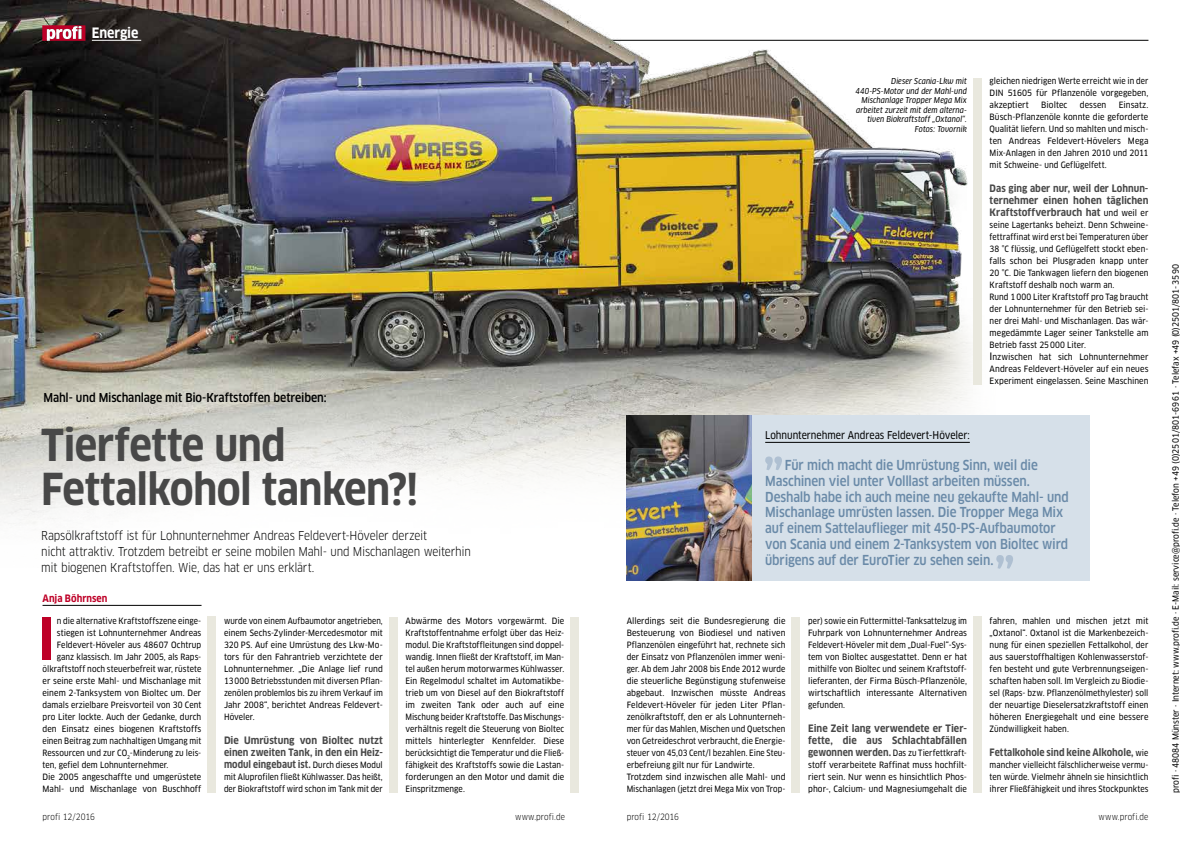
<style>
.page{position:relative;width:1191px;height:842px;background:#fff}
.page>*{position:absolute;margin:0;border:0;box-sizing:border-box;transform-origin:0 0}
.t1{font:700 condensed 56.5px "Clan OT";color:#be0027}
.t2{font:700 condensed 43px/44px "Clan OT";letter-spacing:-.015em;color:#484848}
.t3{font:700 condensed 14px "Clan OT";letter-spacing:-.01em;color:#fff}
.t4{font:500 condensed 13.5px/15.7px "Clan OT";letter-spacing:-.01em;color:#6a8aa8;scale:.95 1}
.t5{font:condensed 12px/16px "Clan OT";letter-spacing:-.015em;color:#000}
.t6{font:500 condensed 12px "Clan OT";letter-spacing:-.01em;color:#000}
.t7{font:10.5px "Clan OT Narrow News";letter-spacing:-.005em;color:#000;scale:.95 1}
.t8{font:700 condensed 10px/12px "Clan OT";color:#484848;text-align:justify}
.t9{font:700 condensed 10px "Clan OT";color:#484848;scale:.96 1}
.t10{font:700 condensed 10px "Clan OT";letter-spacing:.005em;color:#be0027}
.t11{font:8.5px/12px "Clan OT Narrow News";letter-spacing:.005em;color:#000;text-align:justify}
.t12{font:8.5px/12px "Clan OT Narrow News";letter-spacing:.005em;color:#000;text-align:justify;scale:.95 1}
.t13{font:8.5px/12px "Clan OT Narrow News";letter-spacing:.005em;color:#000;text-align:justify;scale:.96 1}
.t14{font:8.5px/12px "Clan OT Narrow News";letter-spacing:.005em;color:#000;text-align:justify;scale:.94 1}
.t15{font:condensed 8.5px "Clan OT";letter-spacing:.005em;color:#000}
.t16{font:italic 8px/9.5px "Clan OT Narr News";letter-spacing:.01em;color:#000;text-align:right;scale:.95 1}
.s1{font-family:"Clan OT Narrow News";font-weight:400;font-stretch:normal;font-size:8.5px;color:#000}
.s2{font-size:10px}
.s3{font-family:"Clan OT";font-weight:700;font-stretch:condensed;font-size:10px;color:#484848}
</style>
<div class="page">
<img style="left:0;top:0;width:1149px;height:711px">
<div style="left:973px;top:78px;width:8px;height:306px;background:#e9e8de"></div>
<div style="left:973px;top:617px;width:8px;height:176px;background:#e9e8de"></div>
<div style="left:791px;top:617px;width:9px;height:176px;background:#e9e8de"></div>
<div style="left:570px;top:617px;width:9px;height:176px;background:#e9e8de"></div>
<div style="left:389px;top:617px;width:8px;height:176px;background:#e9e8de"></div>
<div style="left:207px;top:617px;width:9px;height:176px;background:#e9e8de"></div>
<hr style="left:43px;top:605px;width:158px;height:1px;background:#000">
<div style="left:752px;top:416px;width:338px;height:165px;background:#d6e0e9"></div>
<svg style="left:765px;top:456px;width:17px;height:14px"></svg>
<svg style="left:996px;top:555px;width:17px;height:14px"></svg>
<hr style="left:765px;top:442px;width:204px;height:1px;background:#000">
<img style="left:626px;top:416px;width:126px;height:165px">
<svg style="left:43px;top:25px;width:42px;height:16px"></svg>
<hr style="left:92px;top:40px;width:49px;height:1px;background:#fff">
<h3 class="t3" style="left:92px;top:24px;width:48px">Energie</h3>
<h3 class="t6" style="left:43px;top:391px;width:285px">Mahl- und Mischanlage mit Bio-Kraftstoffen betreiben:</h3>
<h2 class="t2" style="left:41px;top:423px;width:378px">Tierfette und<br>Fettalkohol tanken?!</h2>
<h3 class="t5" style="left:41px;top:527px;width:431px">Rapsölkraftstoff ist für Lohnunternehmer Andreas Feldevert-Höveler derzeit<br>nicht attraktiv. Trotzdem betreibt er seine mobilen Mahl- und Mischanlagen weiterhin mit biogenen Kraftstoffen. Wie, das hat er uns erklärt.</h3>
<p class="t10" style="left:43px;top:593px;width:66px">Anja Böhrnsen</p>
<h1 class="t1" style="left:38px;top:607px;width:18px">I</h1>
<p class="t11" style="left:57px;top:615px;width:146px">n die alternative Kraftstoffszene einge-</p>
<p class="t11" style="left:57px;top:627px;width:146px">stiegen ist Lohnunternehmer Andreas</p>
<p class="t11" style="left:57px;top:639px;width:146px">Feldevert-Höveler aus 48607 Ochtrup</p>
<p class="t11" style="left:57px;top:651px;width:145px">ganz klassisch. Im Jahr 2005, als Raps-</p>
<p class="t11" style="left:43px;top:663px;width:160px">ölkraftstoff noch steuerbefreit war, rüstete</p>
<p class="t11" style="left:43px;top:675px;width:160px">er seine erste Mahl- und Mischanlage mit</p>
<p class="t11" style="left:43px;top:687px;width:160px">einem 2-Tanksystem von Bioltec um. Der</p>
<p class="t11" style="left:43px;top:699px;width:160px">damals erzielbare Preisvorteil von 30 Cent</p>
<p class="t11" style="left:43px;top:711px;width:160px">pro Liter lockte. Auch der Gedanke, durch</p>
<p class="t11" style="left:43px;top:723px;width:160px">den Einsatz eines biogenen Kraftstoffs</p>
<p class="t12" style="left:43px;top:735px;width:169px">einen Beitrag zum nachhaltigen Umgang mit</p>
<p class="t11" style="left:43px;top:747px;width:160px">Ressourcen und zur CO<sub>2</sub>-Minderung zu leis-</p>
<p class="t11" style="left:43px;top:759px;width:127px">ten, gefiel dem Lohnunternehmer.</p>
<p class="t11" style="left:43px;top:771px;width:160px">Die 2005 angeschaffte und umgerüstete</p>
<p class="t11" style="left:43px;top:783px;width:160px">Mahl- und Mischanlage von Buschhoff</p>
<p class="t14" style="left:224px;top:615px;width:170px">wurde von einem Aufbaumotor angetrieben, einem Sechs-Zylinder-Mercedesmotor mit 320 PS. Auf eine Umrüstung des Lkw-Mo&shy;tors für den Fahrantrieb verzichtete der Lohnunternehmer. „Die Anlage lief rund 13000 Betriebsstunden mit diversen Pflan&shy;zenölen problemlos bis zu ihrem Verkauf im Jahr 2008“, berichtet Andreas Feldevert-Höveler.</p>
<p class="t8" style="left:224px;top:734px;width:160px">Die Umrüstung von Bioltec nutzt einen zweiten Tank, in den ein Heiz&shy;modul eingebaut ist. <span class="s1">Durch dieses Modul</span></p>
<p class="t13" style="left:224px;top:771px;width:167px">mit Aluprofilen fließt Kühlwasser. Das heißt, der Biokraftstoff wird schon im Tank mit der</p>
<p class="t11" style="left:405px;top:615px;width:160px">Abwärme des Motors vorgewärmt. Die Kraftstoffentnahme erfolgt über das Heiz&shy;modul. Die Kraftstoffleitungen sind doppel&shy;wandig. Innen fließt der Kraftstoff, im Man&shy;tel außen herum motorwarmes Kühlwasser.<br>Ein Regelmodul schaltet im Automatikbe&shy;trieb um von Diesel auf den Biokraftstoff im zweiten Tank oder auch auf eine Mischung beider Kraftstoffe. Das Mischungs&shy;verhältnis regelt die Steuerung von Bioltec mittels hinterlegter Kennfelder. Diese berücksichtigt die Temperatur und die Fließ&shy;fähigkeit des Kraftstoffs sowie die Lastan&shy;forderungen an den Motor und damit die Einspritzmenge.</p>
<p class="t16" style="left:855px;top:77px;width:119px">Dieser Scania-Lkw mit<br>440-PS-Motor und der Mahl-und<br>Mischanlage Tropper Mega Mix arbeitet zurzeit mit dem alterna&shy;tiven Biokraftstoff „Oxtanol“.<br>Fotos: Tovornik</p>
<p class="t7" style="left:765px;top:429px;width:217px">Lohnunternehmer Andreas Feldevert-Höveler:</p>
<p class="t13" style="left:989px;top:75px;width:167px">gleichen niedrigen Werte erreicht wie in der DIN 51605 für Pflanzenöle vorgegeben, akzeptiert</p>
<p class="t11" style="left:1041px;top:99px;width:28px">Bioltec</p>
<p class="t11" style="left:1079px;top:99px;width:28px">dessen</p>
<p class="t11" style="left:989px;top:99px;width:160px;text-indent:129px">Einsatz.<br>Büsch-Pflanzenöle konnte die geforderte Qualität liefern. Und so mahlten und misch&shy;ten Andreas Feldevert-Hövelers Mega Mix-Anlagen in den Jahren 2010 und 2011 mit Schweine- und Geflügelfett.</p>
<p class="t8" style="left:989px;top:182px;width:160px">Das ging aber nur, weil der Lohnun&shy;ternehmer einen hohen täglichen Kraftstoffverbrauch hat <span class="s1">und weil er</span></p>
<p class="t11" style="left:989px;top:219px;width:160px;text-align:left">seine Lagertanks beheizt. Denn Schweine&shy;fettraffinat wird erst bei Temperaturen über 38 °C flüssig, und Geflügelfett stockt eben&shy;falls schon bei Plusgraden knapp unter 20 °C. Die Tankwagen liefern den biogenen Kraftstoff deshalb noch warm an.<br>Rund 1000 Liter Kraftstoff pro Tag braucht der Lohnunternehmer für den Betrieb sei&shy;ner drei Mahl- und Mischanlagen. Das wär&shy;megedämmte Lager seiner Tankstelle am Betrieb fasst 25000 Liter.<br><span class="s2">I</span>nzwischen hat sich Lohnunternehmer Andreas Feldevert-Höveler auf ein neues Experiment eingelassen. Seine Maschinen</p>
<p class="t4" style="left:765px;top:458px;width:321px;text-indent:20px">Für mich macht die Umrüstung Sinn, weil die Maschinen viel unter Volllast arbeiten müssen.<br>Deshalb habe ich auch meine neu gekaufte Mahl- und Mischanlage umrüsten lassen. Die Tropper Mega Mix auf einem Sattelauflieger mit 450-PS-Aufbaumotor von Scania und einem 2-Tanksystem von Bioltec wird übrigens auf der EuroTier zu sehen sein.</p>
<p class="t11" style="left:626px;top:615px;width:160px;text-align:left">Allerdings seit die Bundesregierung die Besteuerung von Biodiesel und nativen Pflanzenölen eingeführt hat, rechnete sich der Einsatz von Pflanzenölen immer weni&shy;ger. Ab dem Jahr 2008 bis Ende 2012 wurde die steuerliche Begünstigung stufenweise abgebaut. Inzwischen müsste Andreas Feldevert-Höveler für jeden Liter Pflan&shy;zenölkraftstoff, den er als Lohnunterneh&shy;mer für das Mahlen, Mischen und Quetschen von Getreideschrot verbraucht, die Energie&shy;steuer von 45,03 Cent/l bezahlen. Eine Steu&shy;erbefreiung gilt nur für Landwirte.<br>Trotzdem sind inzwischen alle Mahl- und Mischanlagen (jetzt drei Mega Mix von Trop-</p>
<p class="t12" style="left:808px;top:615px;width:169px">per) sowie ein Futtermittel-Tanksattelzug im Fuhrpark von Lohnunternehmer Andreas Feldevert-Höveler mit dem „Dual-Fuel“-Sys&shy;tem von Bioltec ausgestattet. Denn er hat mithilfe von Bioltec und seinem Kraftstoff&shy;lieferanten, der Firma Büsch-Pflanzenöle, wirtschaftlich interessante Alternativen gefunden.</p>
<p class="t8" style="left:808px;top:722px;width:160px">Eine Zeit lang verwendete er Tier&shy;fette, die aus Schlachtabfällen</p>
<p class="t13" style="left:808px;top:747px;width:167px"><span class="s3">gewonnen werden.</span> Das zu Tierfettkraft&shy;stoff verarbeitete Raffinat muss hochfilt&shy;riert sein. Nur wenn es hinsichtlich Phos&shy;phor-, Calcium- und Magnesiumgehalt die</p>
<p class="t11" style="left:989px;top:615px;width:160px">fahren, mahlen und mischen jetzt mit „Oxtanol“. Oxtanol ist die Markenbezeich&shy;nung für einen speziellen Fettalkohol, der aus sauerstoffhaltigen Kohlenwasserstof&shy;fen besteht und gute Verbrennungseigen&shy;schaften haben soll. Im Vergleich zu Biodie&shy;sel (Raps- bzw. Pflanzenölmethylester) soll der neuartige Dieselersatzkraftstoff einen höheren Energiegehalt und eine bessere Zündwilligkeit haben.</p>
<p class="t9" style="left:989px;top:747px;width:167px">Fettalkohole sind keine Alkohole, <span class="s1">wie</span></p>
<p class="t12" style="left:989px;top:759px;width:169px">mancher vielleicht fälschlicherweise vermu&shy;ten würde. Vielmehr ähneln sie hinsichtlich ihrer Fließfähigkeit und ihres Stockpunktes</p>
<p class="t15" style="left:43px;top:812px;width:54px">profi 12/2016</p>
<p class="t15" style="left:626px;top:812px;width:54px">profi 12/2016</p>
<p class="t15" style="left:1098px;top:812px;width:51px">www.profi.de</p>
<p class="t15" style="left:515px;top:812px;width:51px">www.profi.de</p>
<p class="t11" style="left:1169px;top:793px;width:530px;rotate:-90deg">profi · 48084 Münster · Internet: www.profi.de · E-Mail: service@profi.de · Telefon +49 (0)2501/801-6961 · Telefax +49 (0)2501/801-3590</p>
</div>
